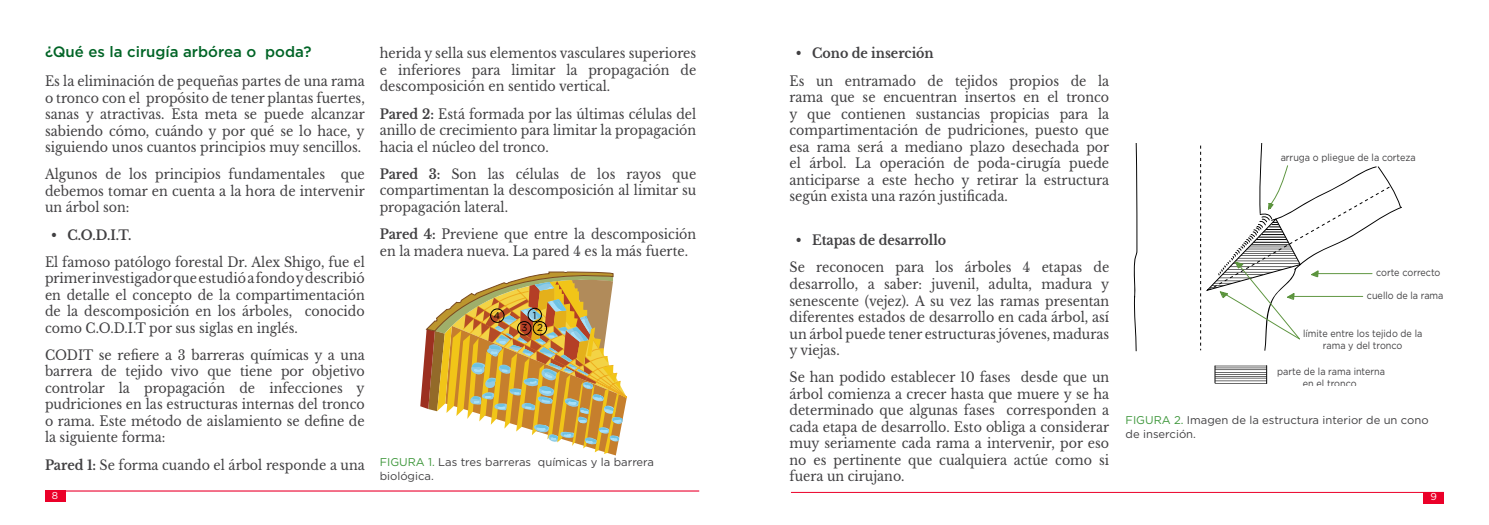
<style>
.page{position:relative;width:1489px;height:525px;background:#fff}
.page>*{position:absolute;margin:0;border:0;box-sizing:border-box;transform-origin:0 0}
.t1{font:500 15px "Gotham";color:#006426}
.t2{font:13.75px/16.5px "Libre Baskerville";color:#414042;text-align:justify;scale:.92 1}
.t3{font:700 13.75px "Libre Baskerville";color:#414042;scale:.92 1}
.t4{font:11.25px/13.5px "Gotham";color:#414042}
.t5{font:10.12px/12.1px "Gotham";color:#414042;text-align:center;scale:.9 1}
.t6{font:10px "Gotham";color:#fff}
.t7{font:9.88px/12.4px "Gotham";color:#000;text-align:center}
.s1{font-weight:700}
.s2{color:#3e973b}
</style>
<div class="page">
<hr style="left:791px;top:492px;width:652px;height:1px;background:#eb0029">
<hr style="left:46px;top:490px;width:653px;height:1px;background:#eb0029">
<div style="left:45px;top:490px;width:20px;height:11px;background:#eb0029"></div>
<div style="left:1423px;top:492px;width:20px;height:11px;background:#eb0029"></div>
<svg style="left:420px;top:271px;width:207px;height:184px"></svg>
<div style="left:527px;top:308px;width:14px;height:14px;border:1px solid #000;border-radius:50%"></div>
<div style="left:533px;top:321px;width:14px;height:14px;border:1px solid #000;border-radius:50%"></div>
<div style="left:517px;top:321px;width:14px;height:14px;border:1px solid #000;border-radius:50%"></div>
<div style="left:490px;top:308px;width:14px;height:14px;border:1px solid #000;border-radius:50%"></div>
<svg style="left:1133px;top:143px;width:4px;height:208px"></svg>
<svg style="left:1214px;top:365px;width:52px;height:19px"></svg>
<svg style="left:1200px;top:143px;width:202px;height:208px"></svg>
<p class="t1" style="left:45px;top:42px;width:268px">¿Qué es la cirugía arbórea o poda?</p>
<p class="t2" style="left:45px;top:73px;width:349px">Es la eliminación de pequeñas partes de una rama o tronco con el propósito de tener plantas fuertes, sanas y atractivas. Esta meta se puede alcanzar sabiendo cómo, cuándo y por qué se lo hace, y siguiendo unos cuantos principios muy sencillos.</p>
<p class="t2" style="left:45px;top:166px;width:349px">Algunos de los principios fundamentales que debemos tomar en cuenta a la hora de intervenir un árbol son:</p>
<p class="t3" style="left:51px;top:226px;width:89px">• C.O.D.I.T.</p>
<p class="t2" style="left:45px;top:253px;width:349px">El famoso patólogo forestal Dr. Alex Shigo, fue el primer investigador que estudió a fondo y describió en detalle el concepto de la compartimentación de la descomposición en los árboles, conocido como C.O.D.I.T por sus siglas en inglés.</p>
<p class="t2" style="left:45px;top:346px;width:349px">CODIT se refiere a 3 barreras químicas y a una barrera de tejido vivo que tiene por objetivo controlar la propagación de infecciones y pudriciones en las estructuras internas del tronco o rama. Este método de aislamiento se define de la siguiente forma:</p>
<p class="t2" style="left:45px;top:456px;width:349px"><span class="s1">Pared 1:</span> Se forma cuando el árbol responde a una</p>
<p class="t2" style="left:380px;top:45px;width:345px">herida y sella sus elementos vasculares superiores e inferiores para limitar la propagación de descomposición en sentido vertical.</p>
<p class="t2" style="left:380px;top:105px;width:345px"><span class="s1">Pared 2:</span> Está formada por las últimas células del anillo de crecimiento para limitar la propagación hacia el núcleo del tronco.</p>
<p class="t2" style="left:380px;top:165px;width:345px"><span class="s1">Pared 3:</span> Son las células de los rayos que compartimentan la descomposición al limitar su propagación lateral.</p>
<p class="t2" style="left:380px;top:226px;width:345px"><span class="s1">Pared 4:</span> Previene que entre la descomposición en la madera nueva. La pared 4 es la más fuerte.</p>
<p class="t7" style="left:493px;top:309px;width:8px">4</p>
<p class="t7" style="left:521px;top:309px;width:23px">1<br>3 2</p>
<p class="t4" style="left:379px;top:455px;width:276px"><span class="s2">FIGURA 1.</span> Las tres barreras químicas y la barrera biológica.</p>
<p class="t3" style="left:795px;top:45px;width:151px">• Cono de inserción</p>
<p class="t2" style="left:789px;top:72px;width:349px">Es un entramado de tejidos propios de la rama que se encuentran insertos en el tronco y que contienen sustancias propicias para la compartimentación de pudriciones, puesto que esa rama será a mediano plazo desechada por el árbol. La operación de poda-cirugía puede anticiparse a este hecho y retirar la estructura según exista una razón justificada.</p>
<p class="t3" style="left:795px;top:232px;width:165px">• Etapas de desarrollo</p>
<p class="t2" style="left:789px;top:259px;width:349px">Se reconocen para los árboles 4 etapas de desarrollo, a saber: juvenil, adulta, madura y senescente (vejez). A su vez las ramas presentan diferentes estados de desarrollo en cada árbol, así un árbol puede tener estructuras jóvenes, maduras y viejas.</p>
<p class="t2" style="left:789px;top:369px;width:349px">Se han podido establecer 10 fases desde que un árbol comienza a crecer hasta que muere y se ha determinado que algunas fases corresponden a cada etapa de desarrollo. Esto obliga a considerar muy seriamente cada rama a intervenir, por eso no es pertinente que cualquiera actúe como si fuera un cirujano.</p>
<p class="t5" style="left:1280px;top:151px;width:151px">arruga o pliegue de la corteza</p>
<p class="t5" style="left:1375px;top:266px;width:73px">corte correcto</p>
<p class="t5" style="left:1366px;top:289px;width:87px">cuello de la rama</p>
<p class="t5" style="left:1302px;top:327px;width:134px">límite entre los tejido de la rama y del tronco</p>
<p class="t5" style="left:1276px;top:364px;width:121px">parte de la rama interna en el tronco</p>
<p class="t4" style="left:1125px;top:413px;width:304px"><span class="s2">FIGURA 2.</span> Imagen de la estructura interior de un cono de inserción.</p>
<p class="t6" style="left:52px;top:488px;width:8px">8</p>
<p class="t6" style="left:1430px;top:490px;width:8px">9</p>
</div>
